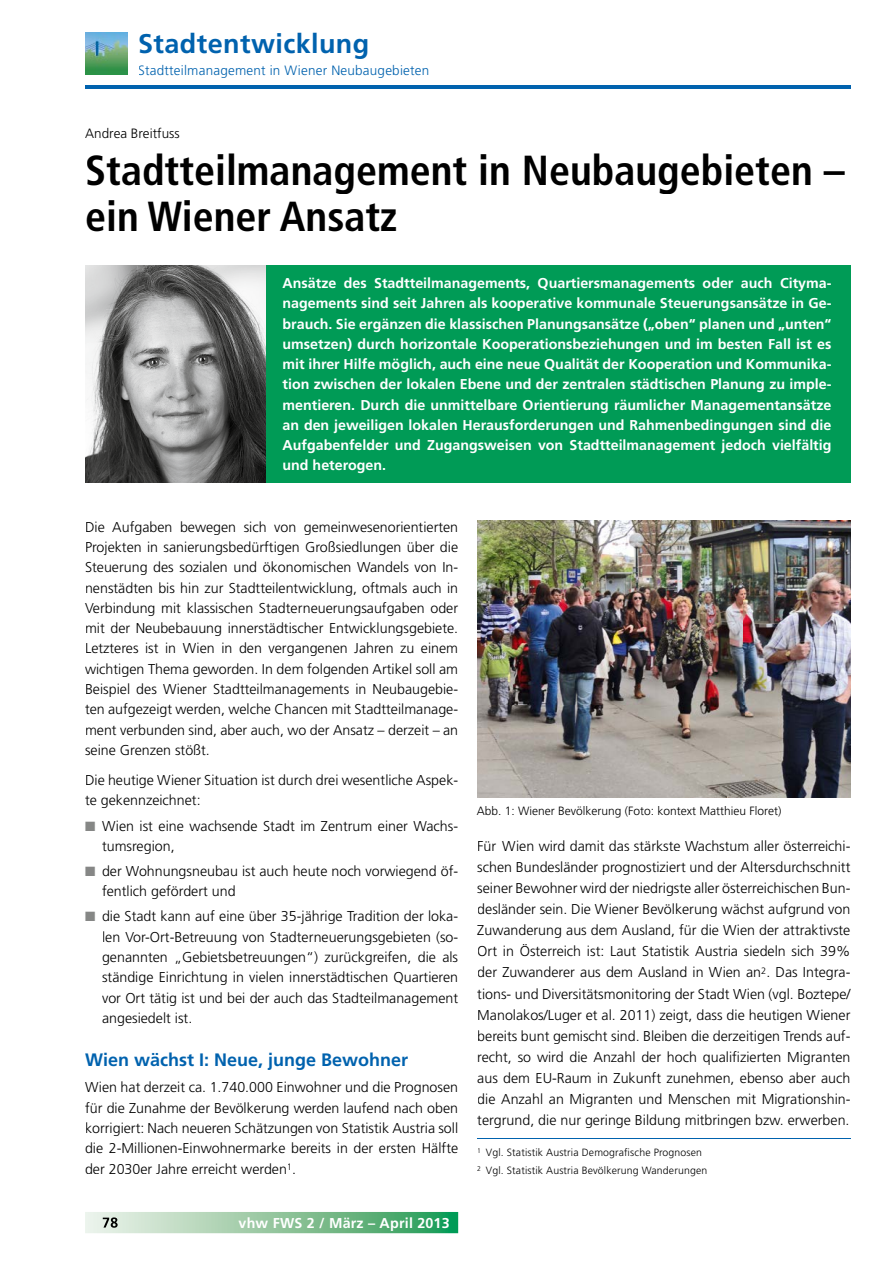
<style>
.page{position:relative;width:893px;height:1263px;background:#fff}
.page>*{position:absolute;margin:0;border:0;box-sizing:border-box;transform-origin:0 0}
.t1{font:700 condensed 42px/46.5px "Frutiger LT";color:#000}
.t2{font:700 27px "Frutiger LT";letter-spacing:.015em;color:#0062ae}
.t3{font:700 18px "Frutiger LT";color:#0062ae}
.t4{font:300 14.25px/20.2px "Frutiger LT";color:#000;text-align:justify}
.t5{font:700 14.25px/20.2px "Frutiger LT";color:#fff;text-align:justify}
.t6{font:300 13.5px "Frutiger LT";letter-spacing:.015em;color:#0062ae}
.t7{font:300 13.5px "Frutiger CE";color:#000}
.t8{font:300 12px "Frutiger CE";color:#000}
.t9{font:300 10.5px/17.7px "Frutiger LT";letter-spacing:.015em;color:#000}
.s1{color:#868786}
</style>
<div class="page">
<hr style="left:85px;top:86px;width:765px;height:3px;background:#0062ae">
<svg style="left:85px;top:1212px;width:373px;height:21px;background:#8cc59d"></svg>
<img style="left:103px;top:1217px;width:15px;height:11px">
<img style="left:85px;top:32px;width:42px;height:43px">
<hr style="left:477px;top:1138px;width:373px;height:1px;background:#0062ae">
<div style="left:85px;top:265px;width:765px;height:217px;background:#009b56"></div>
<img style="left:85px;top:265px;width:181px;height:217px">
<img style="left:477px;top:521px;width:373px;height:276px">
<h2 class="t2" style="left:138px;top:28px;width:233px">Stadtentwicklung</h2>
<p class="t6" style="left:138px;top:62px;width:293px">Stadtteilmanagement in Wiener Neubaugebieten</p>
<p class="t7" style="left:85px;top:126px;width:96px">Andrea Breitfuss</p>
<h1 class="t1" style="left:85px;top:147px;width:761px">Stadtteilmanagement in Neubaugebieten – ein Wiener Ansatz</h1>
<p class="t5" style="left:283px;top:273px;width:550px">Ansätze des Stadtteilmanagements, Quartiersmanagements oder auch Cityma&shy;nagements sind seit Jahren als kooperative kommunale Steuerungsansätze in Ge&shy;brauch. Sie ergänzen die klassischen Planungsansätze („oben“ planen und „unten“ umsetzen) durch horizontale Kooperationsbeziehungen und im besten Fall ist es mit ihrer Hilfe möglich, auch eine neue Qualität der Kooperation und Kommunika&shy;tion zwischen der lokalen Ebene und der zentralen städtischen Planung zu imple&shy;mentieren. Durch die unmittelbare Orientierung räumlicher Managementansätze an den jeweiligen lokalen Herausforderungen und Rahmenbedingungen sind die Aufgabenfelder und Zugangsweisen von Stadtteilmanagement jedoch vielfältig und heterogen.</p>
<p class="t4" style="left:85px;top:517px;width:375px">Die Aufgaben bewegen sich von gemeinwesenorientierten Projekten in sanierungsbedürftigen Großsiedlungen über die Steuerung des sozialen und ökonomischen Wandels von In&shy;nenstädten bis hin zur Stadtteilentwicklung, oftmals auch in Verbindung mit klassischen Stadterneuerungsaufgaben oder mit der Neubebauung innerstädtischer Entwicklungsgebiete.<br>Letzteres ist in Wien in den vergangenen Jahren zu einem wichtigen Thema geworden. In dem folgenden Artikel soll am Beispiel des Wiener Stadtteilmanagements in Neubaugebie&shy;ten aufgezeigt werden, welche Chancen mit Stadtteilmanage&shy;ment verbunden sind, aber auch, wo der Ansatz – derzeit – an seine Grenzen stößt.</p>
<p class="t4" style="left:85px;top:770px;width:375px">Die heutige Wiener Situation ist durch drei wesentliche Aspek&shy;te gekennzeichnet:</p>
<p class="t4" style="left:102px;top:816px;width:358px;text-indent:-17px"><span class="s1">■</span> Wien ist eine wachsende Stadt im Zentrum einer Wachs&shy;tumsregion,</p>
<p class="t4" style="left:102px;top:861px;width:358px;text-indent:-17px"><span class="s1">■</span> der Wohnungsneubau ist auch heute noch vorwiegend öf&shy;fentlich gefördert und</p>
<p class="t4" style="left:102px;top:907px;width:358px;text-indent:-17px"><span class="s1">■</span> die Stadt kann auf eine über 35-jährige Tradition der loka&shy;len Vor-Ort-Betreuung von Stadterneuerungsgebieten (so&shy;genannten „Gebietsbetreuungen“) zurückgreifen, die als ständige Einrichtung in vielen innerstädtischen Quartieren vor Ort tätig ist und bei der auch das Stadteilmanagement angesiedelt ist.</p>
<p class="t3" style="left:85px;top:1049px;width:325px">Wien wächst I: Neue, junge Bewohner</p>
<p class="t4" style="left:85px;top:1078px;width:375px">Wien hat derzeit ca. 1.740.000 Einwohner und die Prognosen für die Zunahme der Bevölkerung werden laufend nach oben korrigiert: Nach neueren Schätzungen von Statistik Austria soll die 2-Millionen-Einwohnermarke bereits in der ersten Hälfte der 2030er Jahre erreicht werden<sup>1</sup>.</p>
<p class="t5" style="left:239px;top:1212px;width:213px">vhw FWS 2 / März – April 2013</p>
<p class="t8" style="left:477px;top:804px;width:306px">Abb. 1: Wiener Bevölkerung (Foto: kontext Matthieu Floret)</p>
<p class="t4" style="left:477px;top:835px;width:375px;line-height:21.1px">Für Wien wird damit das stärkste Wachstum aller österreichi&shy;schen Bundesländer prognostiziert und der Altersdurchschnitt seiner Bewohner wird der niedrigste aller österreichischen Bun&shy;desländer sein. Die Wiener Bevölkerung wächst aufgrund von Zuwanderung aus dem Ausland, für die Wien der attraktivste Ort in Österreich ist: Laut Statistik Austria siedeln sich 39% der Zuwanderer aus dem Ausland in Wien an<sup>2</sup>. Das Integra&shy;tions- und Diversitätsmonitoring der Stadt Wien (vgl. Boztepe/ Manolakos/Luger et al. 2011) zeigt, dass die heutigen Wiener bereits bunt gemischt sind. Bleiben die derzeitigen Trends auf&shy;recht, so wird die Anzahl der hoch qualifizierten Migranten aus dem EU-Raum in Zukunft zunehmen, ebenso aber auch die Anzahl an Migranten und Menschen mit Migrationshin&shy;tergrund, die nur geringe Bildung mitbringen bzw. erwerben.</p>
<p class="t9" style="left:477px;top:1143px;width:231px"><sup>1</sup> Vgl. Statistik Austria Demografische Prognosen<br><sup>2</sup> Vgl. Statistik Austria Bevölkerung Wanderungen</p>
</div>
